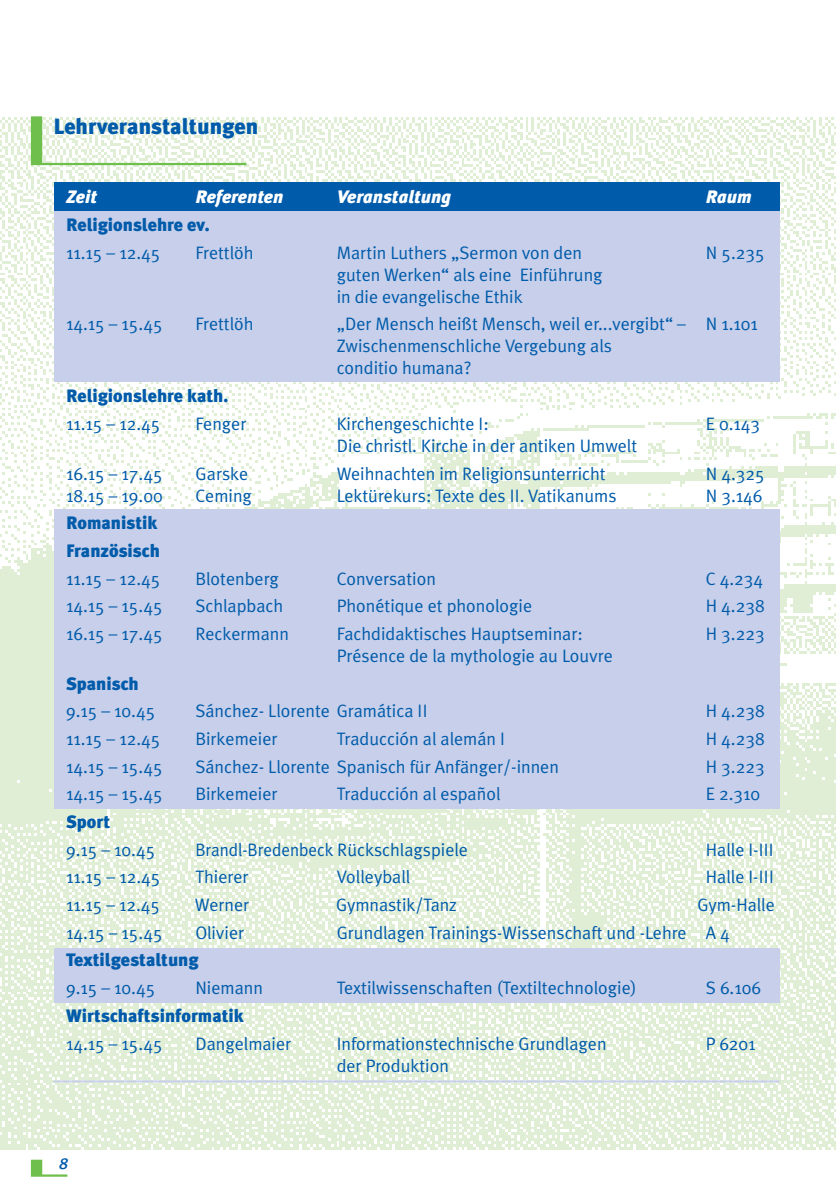
<style>
.page{position:relative;width:836px;height:1197px;background:#fff}
.page>*{position:absolute;margin:0;border:0;box-sizing:border-box;transform-origin:0 0}
.t1{font:900 22px "Meta Plus";color:#005baa}
.t2{font:18px/22px "Meta Plus Normal";color:#005baa}
.t3{font:900 18px/27.6px "Meta Plus";color:#005baa}
.t4{font:18px "Meta Plus Normal";color:#005baa;scale:.95 1}
.t5{font:italic 900 18px "Meta Plus";color:#fff}
.t6{font:italic 500 16px "Meta Plus";color:#005baa}
</style>
<div class="page">
<img style="left:0;top:117px;width:836px;height:1032px">
<svg style="left:31px;top:116px;width:215px;height:49px"></svg>
<div style="left:54px;top:947px;width:725px;height:55px;background:#c7cfea"></div>
<div style="left:54px;top:210px;width:725px;height:171px;background:#c7cfea"></div>
<div style="left:54px;top:182px;width:725px;height:29px;background:#005baa"></div>
<div style="left:54px;top:509px;width:725px;height:299px;background:#c7cfea"></div>
<svg style="left:31px;top:1159px;width:36px;height:17px"></svg>
<hr style="left:54px;top:1080px;width:725px;height:2px;background:#c7cfea">
<p class="t1" style="left:54px;top:118px;width:206px">Lehrveranstaltungen</p>
<p class="t5" style="left:66px;top:190px;width:33px">Zeit</p>
<p class="t5" style="left:195px;top:190px;width:89px">Referenten</p>
<p class="t5" style="left:337px;top:190px;width:115px">Veranstaltung</p>
<p class="t5" style="left:706px;top:190px;width:47px">Raum</p>
<p class="t3" style="left:66px;top:213px;width:145px">Religionslehre ev.</p>
<p class="t2" style="left:66px;top:243px;width:96px">11.15 – 12.45</p>
<p class="t2" style="left:195px;top:243px;width:60px">Frettlöh</p>
<p class="t2" style="left:337px;top:243px;width:247px">Martin Luthers „Sermon von den</p>
<p class="t2" style="left:706px;top:243px;width:60px">N 5.235</p>
<p class="t2" style="left:337px;top:265px;width:267px">guten Werken“ als eine Einführung in die evangelische Ethik</p>
<p class="t2" style="left:66px;top:315px;width:98px">14.15 – 15.45</p>
<p class="t2" style="left:195px;top:315px;width:60px">Frettlöh</p>
<p class="t2" style="left:337px;top:315px;width:423px">„Der Mensch heißt Mensch, weil er...vergibt“ – N 1.101<br>Zwischenmenschliche Vergebung als<br>conditio humana?</p>
<p class="t3" style="left:66px;top:384px;width:164px">Religionslehre kath.</p>
<p class="t2" style="left:66px;top:414px;width:96px">11.15 – 12.45</p>
<p class="t2" style="left:195px;top:414px;width:52px">Fenger</p>
<p class="t2" style="left:337px;top:414px;width:154px">Kirchengeschichte I:</p>
<p class="t2" style="left:706px;top:414px;width:56px">E 0.143</p>
<p class="t2" style="left:337px;top:436px;width:302px">Die christl. Kirche in der antiken Umwelt</p>
<p class="t2" style="left:66px;top:464px;width:98px">16.15 – 17.45</p>
<p class="t2" style="left:195px;top:464px;width:54px">Garske</p>
<p class="t2" style="left:337px;top:464px;width:270px">Weihnachten im Religionsunterricht</p>
<p class="t2" style="left:706px;top:464px;width:60px">N 4.325</p>
<p class="t2" style="left:66px;top:486px;width:98px">18.15 – 19.00</p>
<p class="t2" style="left:195px;top:486px;width:58px">Ceming</p>
<p class="t2" style="left:337px;top:486px;width:281px">Lektürekurs: Texte des II. Vatikanums</p>
<p class="t2" style="left:706px;top:486px;width:58px">N 3.146</p>
<p class="t3" style="left:66px;top:511px;width:95px">Romanistik<br>Französisch</p>
<p class="t2" style="left:66px;top:569px;width:96px">11.15 – 12.45</p>
<p class="t2" style="left:195px;top:569px;width:85px">Blotenberg</p>
<p class="t2" style="left:337px;top:569px;width:101px">Conversation</p>
<p class="t2" style="left:706px;top:569px;width:59px">C 4.234</p>
<p class="t2" style="left:66px;top:597px;width:98px">14.15 – 15.45</p>
<p class="t2" style="left:195px;top:597px;width:89px">Schlapbach</p>
<p class="t2" style="left:337px;top:597px;width:197px">Phonétique et phonologie</p>
<p class="t2" style="left:706px;top:597px;width:60px">H 4.238</p>
<p class="t2" style="left:66px;top:624px;width:98px">16.15 – 17.45</p>
<p class="t2" style="left:195px;top:624px;width:95px">Reckermann</p>
<p class="t2" style="left:337px;top:624px;width:248px">Fachdidaktisches Hauptseminar:</p>
<p class="t2" style="left:706px;top:624px;width:60px">H 3.223</p>
<p class="t2" style="left:337px;top:646px;width:278px">Présence de la mythologie au Louvre</p>
<p class="t3" style="left:66px;top:671px;width:74px">Spanisch</p>
<p class="t2" style="left:66px;top:702px;width:91px">9.15 – 10.45</p>
<p class="t2" style="left:195px;top:702px;width:233px">Sánchez- Llorente Gramática II</p>
<p class="t2" style="left:706px;top:702px;width:60px">H 4.238</p>
<p class="t2" style="left:66px;top:729px;width:96px">11.15 – 12.45</p>
<p class="t2" style="left:195px;top:729px;width:84px">Birkemeier</p>
<p class="t2" style="left:337px;top:729px;width:170px">Traducción al alemán I</p>
<p class="t2" style="left:706px;top:729px;width:60px">H 4.238</p>
<p class="t2" style="left:66px;top:757px;width:98px">14.15 – 15.45</p>
<p class="t2" style="left:195px;top:757px;width:365px">Sánchez- Llorente Spanisch für Anfänger/-innen</p>
<p class="t2" style="left:706px;top:757px;width:60px">H 3.223</p>
<p class="t2" style="left:66px;top:785px;width:98px">14.15 – 15.45</p>
<p class="t2" style="left:195px;top:785px;width:84px">Birkemeier</p>
<p class="t2" style="left:337px;top:785px;width:165px">Traducción al español</p>
<p class="t2" style="left:706px;top:785px;width:56px">E 2.310</p>
<p class="t3" style="left:66px;top:810px;width:46px">Sport</p>
<p class="t2" style="left:66px;top:840px;width:91px">9.15 – 10.45</p>
<p class="t4" style="left:195px;top:843px;width:288px">Brandl-Bredenbeck Rückschlagspiele</p>
<p class="t2" style="left:706px;top:840px;width:69px">Halle I-III</p>
<p class="t2" style="left:66px;top:868px;width:96px">11.15 – 12.45</p>
<p class="t2" style="left:195px;top:868px;width:55px">Thierer</p>
<p class="t2" style="left:337px;top:868px;width:75px">Volleyball</p>
<p class="t2" style="left:706px;top:868px;width:69px">Halle I-III</p>
<p class="t2" style="left:66px;top:895px;width:95px">11.15 – 12.45</p>
<p class="t2" style="left:195px;top:895px;width:56px">Werner</p>
<p class="t2" style="left:336px;top:895px;width:122px">Gymnastik/Tanz</p>
<p class="t2" style="left:697px;top:895px;width:79px">Gym-Halle</p>
<p class="t2" style="left:66px;top:923px;width:98px">14.15 – 15.45</p>
<p class="t2" style="left:195px;top:923px;width:50px">Olivier</p>
<p class="t2" style="left:337px;top:923px;width:394px">Grundlagen Trainings-Wissenschaft und -Lehre A 4</p>
<p class="t3" style="left:66px;top:948px;width:134px">Textilgestaltung</p>
<p class="t2" style="left:66px;top:978px;width:91px">9.15 – 10.45</p>
<p class="t2" style="left:195px;top:978px;width:69px">Niemann</p>
<p class="t2" style="left:337px;top:978px;width:301px">Textilwissenschaften (Textiltechnologie)</p>
<p class="t2" style="left:706px;top:978px;width:57px">S 6.106</p>
<p class="t3" style="left:66px;top:1003px;width:179px">Wirtschaftsinformatik</p>
<p class="t2" style="left:66px;top:1034px;width:98px">14.15 – 15.45</p>
<p class="t2" style="left:195px;top:1034px;width:97px">Dangelmaier</p>
<p class="t2" style="left:337px;top:1034px;width:271px">Informationstechnische Grundlagen</p>
<p class="t2" style="left:706px;top:1034px;width:51px">P 6201</p>
<p class="t2" style="left:337px;top:1056px;width:114px">der Produktion</p>
<p class="t6" style="left:59px;top:1158px;width:11px">8</p>
</div>
